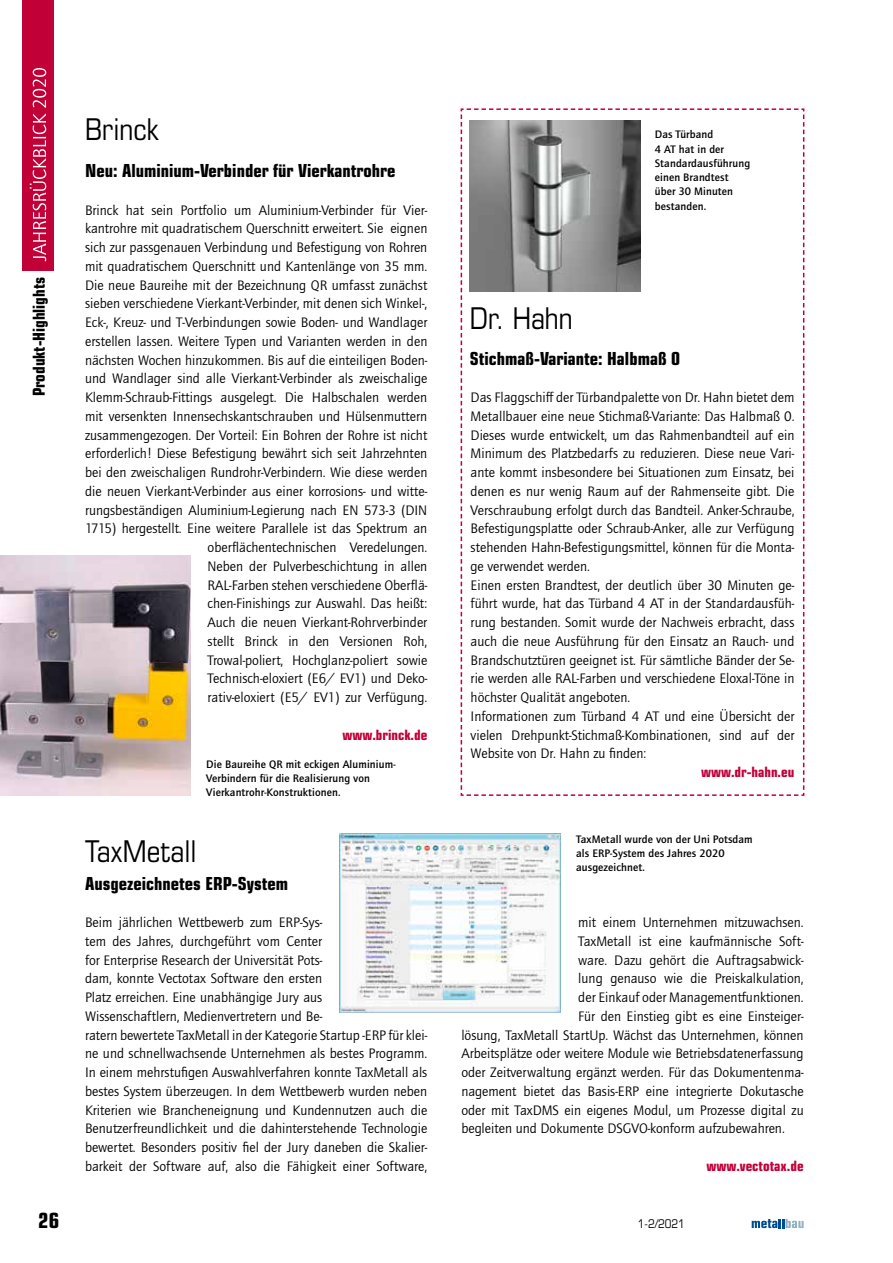
<style>
.page{position:relative;width:893px;height:1263px;background:#fff}
.page>*{position:absolute;margin:0;border:0;box-sizing:border-box;transform-origin:0 0}
.t1{font:condensed 30px "Eurostile LT Std";color:#000}
.t2{font:700 condensed 21px "Eurostile LT Std";color:#000}
.t3{font:700 condensed 18px "Eurostile LT Std";color:#000}
.t4{font:700 condensed 16.5px "Eurostile LT Std";color:#000}
.t5{font:14.25px/18.8px "Quay Sans ITC Std";color:#000}
.t6{font:700 condensed 14.25px "Eurostile LT Std";color:#c10038}
.t7{font:condensed 12px "Eurostile LT Std";color:#000}
.t8{font:500 11.25px/14.2px "Quay Sans ITC Std";letter-spacing:.01em;color:#000}
</style>
<div class="page">
<svg style="left:752px;top:1219px;width:52px;height:9px"></svg>
<div style="left:23px;top:0;width:31px;height:271px;background:#c10038"></div>
<svg style="left:30px;top:68px;width:16px;height:193px"></svg>
<img style="left:0;top:556px;width:191px;height:240px">
<svg style="left:460px;top:108px;width:345px;height:688px"></svg>
<img style="left:339px;top:833px;width:221px;height:179px">
<img style="left:470px;top:121px;width:171px;height:171px">
<p class="t4" style="left:29px;top:396px;width:121px;rotate:-90deg">Produkt-Highlights</p>
<h1 class="t1" style="left:85px;top:111px;width:75px">Brinck</h1>
<p class="t3" style="left:85px;top:160px;width:312px">Neu: Aluminium-Verbinder für Vierkantrohre</p>
<p class="t5" style="left:85px;top:201px;width:344px;text-align:right">Brinck hat sein Portfolio um Aluminium-Verbinder für Vier&shy;kantrohre mit quadratischem Querschnitt erweitert. Sie eignen sich zur passgenauen Verbindung und Befestigung von Rohren mit quadratischem Querschnitt und Kantenlänge von 35 mm.<br>Die neue Baureihe mit der Bezeichnung QR umfasst zunächst sieben verschiedene Vierkant-Verbinder, mit denen sich Winkel-, Eck-, Kreuz- und T-Verbindungen sowie Boden- und Wandlager erstellen lassen. Weitere Typen und Varianten werden in den nächsten Wochen hinzukommen. Bis auf die einteiligen Boden&shy;und Wandlager sind alle Vierkant-Verbinder als zweischalige Klemm-Schraub-Fittings ausgelegt. Die Halbschalen werden mit versenkten Innensechskantschrauben und Hülsenmuttern zusammengezogen. Der Vorteil: Ein Bohren der Rohre ist nicht erforderlich! Diese Befestigung bewährt sich seit Jahrzehnten bei den zweischaligen Rundrohr-Verbindern. Wie diese werden die neuen Vierkant-Verbinder aus einer korrosions- und witte&shy;rungsbeständigen Aluminium-Legierung nach EN 573-3 (DIN 1715) hergestellt. Eine weitere Parallele ist das Spektrum an oberflächentechnischen Veredelungen.<br>Neben der Pulverbeschichtung in allen<br>RAL-Farben stehen verschiedene Oberflä-<br>chen-Finishings zur Auswahl. Das heißt:<br>Auch die neuen Vierkant-Rohrverbinder<br>stellt Brinck in den Versionen Roh,<br>Trowal-poliert, Hochglanz-poliert sowie<br>Technisch-eloxiert (E6/ EV1) und Deko-<br>rativ-eloxiert (E5/ EV1) zur Verfügung.</p>
<p class="t6" style="left:343px;top:726px;width:86px">www.brinck.de</p>
<p class="t8" style="left:206px;top:757px;width:191px">Die Baureihe QR mit eckigen Aluminium-<br>Verbindern für die Realisierung von<br>Vierkantrohr-Konstruktionen.</p>
<h1 class="t1" style="left:85px;top:833px;width:113px">TaxMetall</h1>
<p class="t3" style="left:85px;top:872px;width:205px">Ausgezeichnetes ERP-System</p>
<p class="t5" style="left:85px;top:913px;width:344px">Beim jährlichen Wettbewerb zum ERP-Sys-<br>tem des Jahres, durchgeführt vom Center<br>for Enterprise Research der Universität Pots-<br>dam, konnte Vectotax Software den ersten<br>Platz erreichen. Eine unabhängige Jury aus<br>Wissenschaftlern, Medienvertretern und Be-<br>ratern bewertete TaxMetall in der Kategorie Startup -ERP für klei&shy;ne und schnellwachsende Unternehmen als bestes Programm.<br>In einem mehrstufigen Auswahlverfahren konnte TaxMetall als bestes System überzeugen. In dem Wettbewerb wurden neben Kriterien wie Brancheneignung und Kundennutzen auch die Benutzerfreundlichkeit und die dahinterstehende Technologie bewertet. Besonders positiv fiel der Jury daneben die Skalier&shy;barkeit der Software auf, also die Fähigkeit einer Software,</p>
<p class="t8" style="left:655px;top:128px;width:97px">Das Türband<br>4 AT hat in der<br>Standardausführung einen Brandtest über 30 Minuten bestanden.</p>
<h1 class="t1" style="left:470px;top:300px;width:104px">Dr. Hahn</h1>
<p class="t3" style="left:470px;top:347px;width:212px">Stichmaß-Variante: Halbmaß 0</p>
<p class="t5" style="left:471px;top:388px;width:325px">Das Flaggschiff der Türbandpalette von Dr. Hahn bietet dem Metallbauer eine neue Stichmaß-Variante: Das Halbmaß 0.<br>Dieses wurde entwickelt, um das Rahmenbandteil auf ein Minimum des Platzbedarfs zu reduzieren. Diese neue Vari&shy;ante kommt insbesondere bei Situationen zum Einsatz, bei denen es nur wenig Raum auf der Rahmenseite gibt. Die Verschraubung erfolgt durch das Bandteil. Anker-Schraube, Befestigungsplatte oder Schraub-Anker, alle zur Verfügung stehenden Hahn-Befestigungsmittel, können für die Monta&shy;ge verwendet werden.<br>Einen ersten Brandtest, der deutlich über 30 Minuten ge&shy;führt wurde, hat das Türband 4 AT in der Standardausfüh&shy;rung bestanden. Somit wurde der Nachweis erbracht, dass auch die neue Ausführung für den Einsatz an Rauch- und Brandschutztüren geeignet ist. Für sämtliche Bänder der Se&shy;rie werden alle RAL-Farben und verschiedene Eloxal-Töne in höchster Qualität angeboten.<br>Informationen zum Türband 4 AT und eine Übersicht der vielen Drehpunkt-Stichmaß-Kombinationen, sind auf der Website von Dr. Hahn zu finden:</p>
<p class="t6" style="left:701px;top:763px;width:95px">www.dr-hahn.eu</p>
<p class="t8" style="left:576px;top:832px;width:178px">TaxMetall wurde von der Uni Potsdam als ERP-System des Jahres 2020 ausgezeichnet.</p>
<p class="t5" style="left:578px;top:913px;width:227px">mit einem Unternehmen mitzuwachsen.</p>
<p class="t5" style="left:578px;top:932px;width:227px">TaxMetall ist eine kaufmännische Soft-</p>
<p class="t5" style="left:578px;top:951px;width:227px">ware. Dazu gehört die Auftragsabwick-</p>
<p class="t5" style="left:578px;top:969px;width:227px">lung genauso wie die Preiskalkulation,</p>
<p class="t5" style="left:578px;top:988px;width:227px">der Einkauf oder Managementfunktionen.</p>
<p class="t5" style="left:578px;top:1007px;width:227px">Für den Einstieg gibt es eine Einsteiger-</p>
<p class="t5" style="left:461px;top:1026px;width:344px">lösung, TaxMetall StartUp. Wächst das Unternehmen, können</p>
<p class="t5" style="left:461px;top:1044px;width:344px">Arbeitsplätze oder weitere Module wie Betriebsdatenerfassung</p>
<p class="t5" style="left:461px;top:1063px;width:344px">oder Zeitverwaltung ergänzt werden. Für das Dokumentenma-</p>
<p class="t5" style="left:461px;top:1082px;width:344px">nagement bietet das Basis-ERP eine integrierte Dokutasche</p>
<p class="t5" style="left:461px;top:1101px;width:344px">oder mit TaxDMS ein eigenes Modul, um Prozesse digital zu</p>
<p class="t5" style="left:461px;top:1119px;width:325px">begleiten und Dokumente DSGVO-konform aufzubewahren.</p>
<p class="t6" style="left:706px;top:1157px;width:99px">www.vectotax.de</p>
<h2 class="t2" style="left:38px;top:1207px;width:22px">26</h2>
<p class="t7" style="left:638px;top:1217px;width:49px">1-2/2021</p>
</div>
